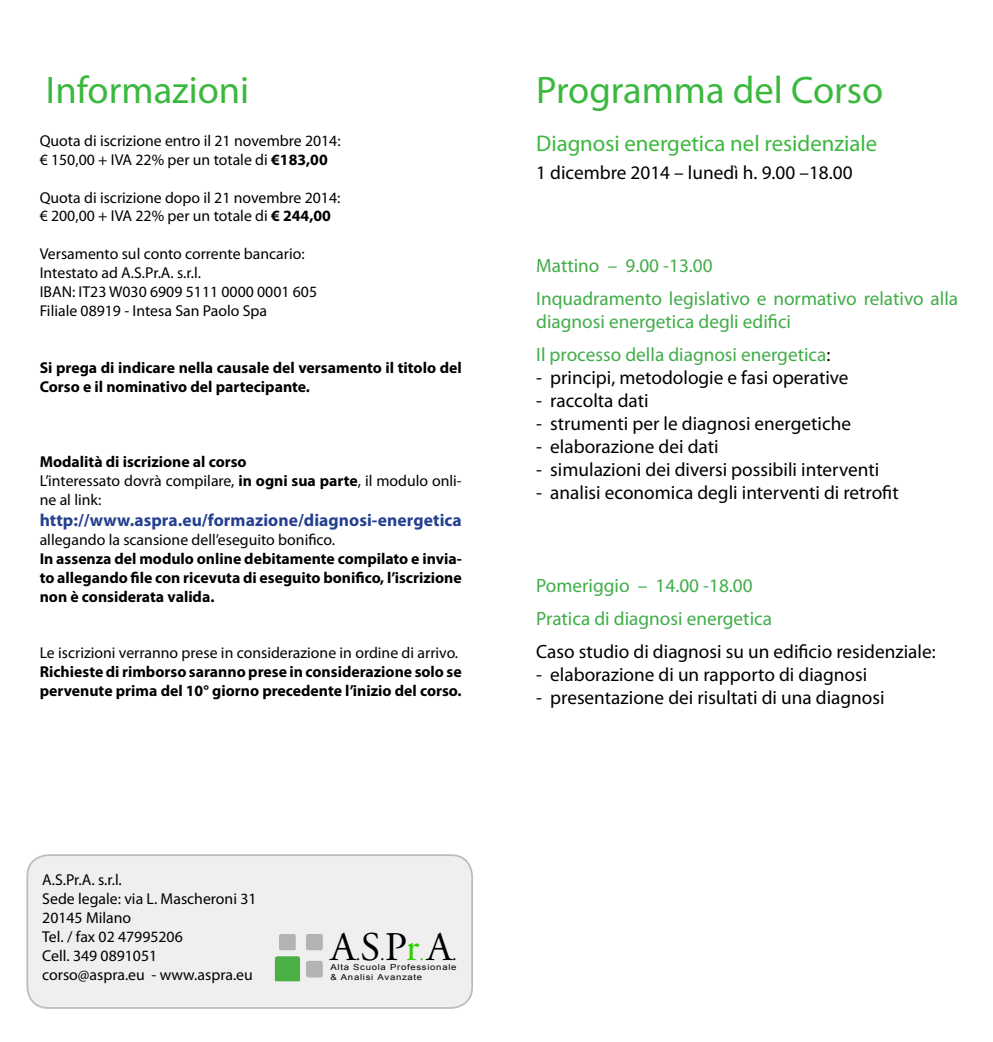
<style>
.page{position:relative;width:993px;height:1042px;background:#fff}
.page>*{position:absolute;margin:0;border:0;box-sizing:border-box;transform-origin:0 0}
.t1{font:40.6px "Adobe Garamond Pro";color:#000}
.t2{font:38.5px "Myriad Pro";color:#3bb83e}
.t3{font:22.75px "Myriad Pro";color:#3bb83e}
.t4{font:19.25px "Myriad Pro";color:#000}
.t5{font:19.25px/33.1px "Myriad Pro";color:#41ad49}
.t6{font:700 17.5px "Myriad Pro";letter-spacing:.005em;color:#25408f}
.t7{font:15.75px/18.9px "Myriad Pro";color:#000}
.t8{font:700 15.75px/18.9px "Myriad Pro";color:#000}
.t9{font:8.22px/10px "Arial";letter-spacing:.075em;color:#000;scale:1.15 1}
.s1{font-weight:700}
.s2{color:#000}
.s3{font-size:18.38px}
.s4{color:#31d002}
.s5{font-size:18.38px;color:#31d002}
</style>
<div class="page">
<div style="left:27px;top:855px;width:445px;height:153px;background:#efeff0;border-radius:21px"></div>
<div style="left:26px;top:854px;width:447px;height:155px;border:2px solid #babcbe;border-radius:21px"></div>
<img style="left:274px;top:934px;width:49px;height:48px">
<h2 class="t2" style="left:46px;top:67px;width:205px">Informazioni</h2>
<h2 class="t2" style="left:536px;top:67px;width:348px">Programma del Corso</h2>
<p class="t7" style="left:40px;top:131px;width:302px">Quota di iscrizione entro il 21 novembre 2014: € 150,00 + IVA 22% per un totale di <span class="s1">€183,00</span></p>
<p class="t7" style="left:40px;top:187px;width:302px">Quota di iscrizione dopo il 21 novembre 2014: € 200,00 + IVA 22% per un totale di <span class="s1">€ 244,00</span></p>
<p class="t7" style="left:40px;top:244px;width:279px">Versamento sul conto corrente bancario:<br>Intestato ad A.S.Pr.A. s.r.l.<br>IBAN: IT23 W030 6909 5111 0000 0001 605<br>Filiale 08919 - Intesa San Paolo Spa</p>
<h3 class="t3" style="left:536px;top:129px;width:342px">Diagnosi energetica nel residenziale</h3>
<p class="t4" style="left:536px;top:161px;width:318px">1 dicembre 2014 – lunedì h. 9.00 –18.00</p>
<p class="t5" style="left:536px;top:248px;width:423px">Mattino – 9.00 -13.00<br>Inquadramento legislativo e normativo relativo alla</p>
<p class="t5" style="left:536px;top:304px;width:296px">diagnosi energetica degli edifici<br>Il processo della diagnosi energetica<span class="s2">:</span></p>
<p class="t4" style="left:536px;top:365px;width:314px">- principi, metodologie e fasi operative</p>
<p class="t4" style="left:536px;top:388px;width:114px">- raccolta dati</p>
<p class="t4" style="left:536px;top:412px;width:316px">- strumenti per le diagnosi energetiche</p>
<p class="t4" style="left:536px;top:435px;width:184px">- elaborazione dei dati</p>
<p class="t4" style="left:536px;top:458px;width:344px">- simulazioni dei diversi possibili interventi</p>
<p class="t4" style="left:536px;top:481px;width:364px">- analisi economica degli interventi di retrofit</p>
<p class="t8" style="left:40px;top:357px;width:423px">Si prega di indicare nella causale del versamento il titolo del<br>Corso e il nominativo del partecipante.</p>
<p class="t7" style="left:40px;top:452px;width:423px"><span class="s1">Modalità di iscrizione al corso<br></span>L’interessato dovrà compilare, <span class="s1">in ogni sua parte</span>, il modulo onli&shy;ne al link:</p>
<p class="t6" style="left:40px;top:509px;width:423px">http://www.aspra.eu/formazione/diagnosi-energetica</p>
<p class="t7" style="left:40px;top:530px;width:297px">allegando la scansione dell’eseguito bonifico.</p>
<p class="t8" style="left:40px;top:548px;width:423px;text-align:justify">In assenza del modulo online debitamente compilato e invia&shy;to allegando file con ricevuta di eseguito bonifico, l’iscrizione non è considerata valida.</p>
<p class="t5" style="left:536px;top:568px;width:237px">Pomeriggio – 14.00 -18.00<br>Pratica di diagnosi energetica</p>
<p class="t4" style="left:536px;top:639px;width:401px">Caso studio di diagnosi su un edificio residenziale:</p>
<p class="t4" style="left:536px;top:662px;width:332px">- elaborazione di un rapporto di diagnosi</p>
<p class="t4" style="left:536px;top:685px;width:350px">- presentazione dei risultati di una diagnosi</p>
<p class="t7" style="left:40px;top:643px;width:420px">Le iscrizioni verranno prese in considerazione in ordine di arrivo.</p>
<p class="t8" style="left:40px;top:662px;width:423px">Richieste di rimborso saranno prese in considerazione solo se pervenute prima del 10° giorno precedente l’inizio del corso.</p>
<p class="t7" style="left:42px;top:870px;width:216px">A.S.Pr.A. s.r.l.<br>Sede legale: via L. Mascheroni 31<br>20145 Milano<br>Tel. / fax 02 47995206<br>Cell. 349 0891051 corso@aspra.eu - www.aspra.eu</p>
<h1 class="t1" style="left:330px;top:923px;width:128px">A<span class="s3">.</span>S<span class="s3">.</span>P<span class="s4">r</span><span class="s5">.</span>A<span class="s3">.</span></h1>
<p class="t9" style="left:330px;top:962px;width:111px">Alta Scuola Professionale &amp; Analisi Avanzate</p>
</div>
